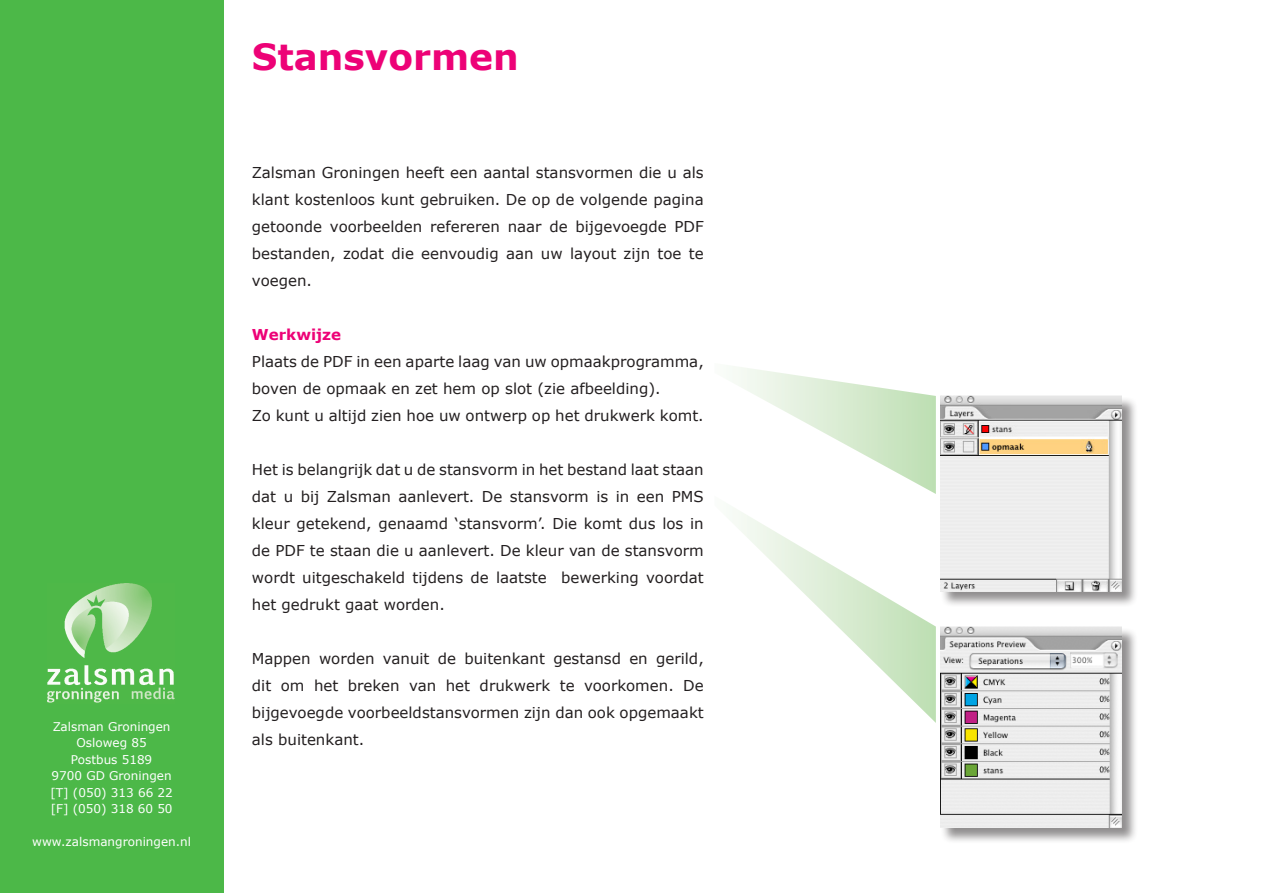
<style>
.page{position:relative;width:1263px;height:893px;background:#fff}
.page>*{position:absolute;margin:0;border:0;box-sizing:border-box;transform-origin:0 0}
.t1{font:700 36px "Verdana";color:#ed0277}
.t2{font:15px/27px "Verdana";color:#231f20;text-align:justify}
.t3{font:700 15px "Verdana";color:#ed0277}
.t4{font:12px "Verdana";color:#fff}
</style>
<div class="page">
<div style="left:0;top:0;width:223px;height:893px;background:#4cb848"></div>
<img style="left:47px;top:584px;width:128px;height:119px">
<div style="left:940px;top:627px;width:198px;height:217px;background:#231f20;opacity:.5"></div>
<img style="left:940px;top:626px;width:181px;height:201px">
<div style="left:940px;top:396px;width:198px;height:212px;background:#231f20;opacity:.5"></div>
<img style="left:940px;top:396px;width:181px;height:195px">
<svg style="left:733px;top:366px;width:203px;height:128px"></svg>
<svg style="left:733px;top:508px;width:203px;height:215px"></svg>
<p class="t4" style="left:53px;top:719px;width:119px">Zalsman Groningen</p>
<p class="t4" style="left:77px;top:735px;width:72px">Osloweg 85</p>
<p class="t4" style="left:71px;top:752px;width:83px">Postbus 5189</p>
<p class="t4" style="left:52px;top:768px;width:121px">9700 GD Groningen</p>
<p class="t4" style="left:50px;top:785px;width:124px">[T] (050) 313 66 22</p>
<p class="t4" style="left:51px;top:801px;width:123px">[F] (050) 318 60 50</p>
<p class="t4" style="left:32px;top:834px;width:160px">www.zalsmangroningen.nl</p>
<p class="t1" style="left:252px;top:34px;width:268px">Stansvormen</p>
<p class="t2" style="left:252px;top:159px;width:453px">Zalsman Groningen heeft een aantal stansvormen die u als klant kostenloos kunt gebruiken. De op de volgende pagina getoonde voorbeelden refereren naar de bijgevoegde PDF bestanden, zodat die eenvoudig aan uw layout zijn toe te voegen.</p>
<p class="t3" style="left:252px;top:325px;width:91px">Werkwijze</p>
<p class="t2" style="left:252px;top:348px;width:453px">Plaats de PDF in een aparte laag van uw opmaakprogramma, boven de opmaak en zet hem op slot (zie afbeelding).</p>
<p class="t2" style="left:252px;top:402px;width:453px">Zo kunt u altijd zien hoe uw ontwerp op het drukwerk komt.</p>
<p class="t2" style="left:252px;top:456px;width:453px">Het is belangrijk dat u de stansvorm in het bestand laat staan dat u bij Zalsman aanlevert. De stansvorm is in een PMS kleur getekend, genaamd ‘stansvorm’. Die komt dus los in de PDF te staan die u aanlevert. De kleur van de stansvorm wordt uitgeschakeld tijdens de laatste bewerking voordat het gedrukt gaat worden.</p>
<p class="t2" style="left:252px;top:645px;width:453px">Mappen worden vanuit de buitenkant gestansd en gerild, dit om het breken van het drukwerk te voorkomen. De bijgevoegde voorbeeldstansvormen zijn dan ook opgemaakt als buitenkant.</p>
</div>
